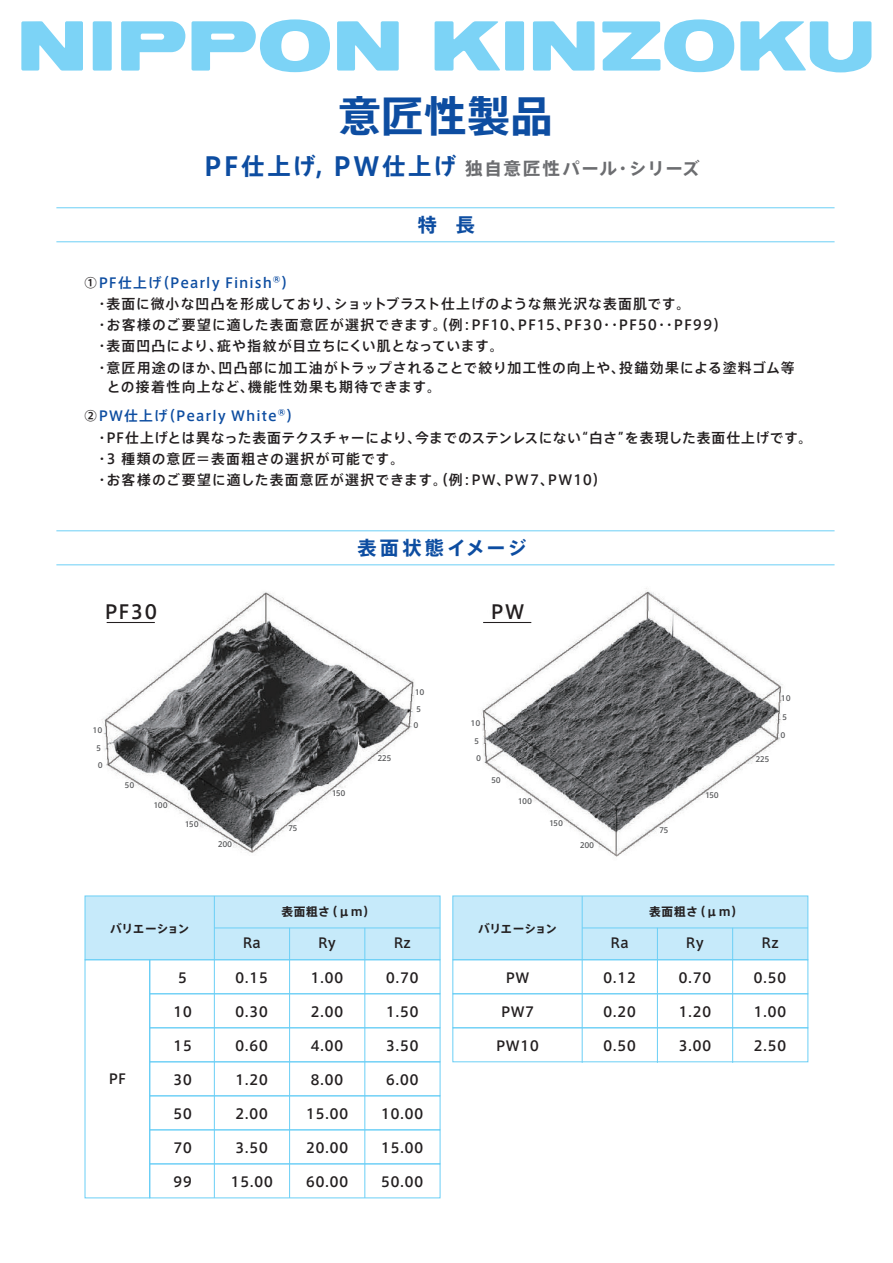
<style>
.page{position:relative;width:893px;height:1263px;background:#fff}
.page>*{position:absolute;margin:0;border:0;box-sizing:border-box;transform-origin:0 0}
.t1{font:700 42.45px "Axis Std";letter-spacing:.015em;color:#0d4da1}
.t2{font:700 19.2px "Axis Std";letter-spacing:.15em;color:#0d4da1}
.t3{font:500 19.2px "Axis Std";letter-spacing:.06em;color:#231f20}
.t4{font:700 17.55px "Axis Std";letter-spacing:.075em;color:#6c6d70}
.t5{font:500 13.8px/21.3px "Axis Std";letter-spacing:.06em;color:#231f20}
.t6{font:500 13.8px/29.7px "Axis Std";letter-spacing:.08em;color:#231f20}
.t7{font:700 11.7px "Axis Std";letter-spacing:.01em;color:#231f20}
.t8{font:700 11.7px "Axis Std";letter-spacing:-.04em;color:#231f20}
.t9{font:500 7.5px "Axis Std";letter-spacing:-.065em;color:#57585a}
.s1{font-size:25.65px;color:#0d4da1}
.s2{font-size:23.4px;color:#0d4da1}
.s3{color:#0d4da1}
</style>
<div class="page">
<div style="left:505px;top:21px;width:19px;height:50px;background:#7cd3f6;border-radius:2px"></div>
<div style="left:93px;top:21px;width:19px;height:50px;background:#7cd3f6;border-radius:2px"></div>
<svg style="left:121px;top:21px;width:64px;height:50px"></svg>
<svg style="left:192px;top:19px;width:138px;height:53px"></svg>
<svg style="left:533px;top:21px;width:62px;height:50px"></svg>
<svg style="left:435px;top:21px;width:65px;height:50px"></svg>
<svg style="left:740px;top:21px;width:131px;height:51px"></svg>
<svg style="left:602px;top:19px;width:132px;height:53px"></svg>
<svg style="left:21px;top:21px;width:62px;height:50px"></svg>
<svg style="left:337px;top:21px;width:62px;height:50px"></svg>
<img style="left:101px;top:588px;width:682px;height:269px">
<div style="left:85px;top:896px;width:355px;height:64px;background:#c6eafa;border:1px solid #6bcff6"></div>
<div style="left:149px;top:959px;width:291px;height:35px;border:1px solid #6bcff6"></div>
<div style="left:149px;top:993px;width:291px;height:35px;border:1px solid #6bcff6"></div>
<div style="left:149px;top:1027px;width:291px;height:35px;border:1px solid #6bcff6"></div>
<div style="left:149px;top:1061px;width:291px;height:35px;border:1px solid #6bcff6"></div>
<div style="left:149px;top:1095px;width:291px;height:35px;border:1px solid #6bcff6"></div>
<div style="left:149px;top:1129px;width:291px;height:35px;border:1px solid #6bcff6"></div>
<div style="left:149px;top:1163px;width:291px;height:35px;border:1px solid #6bcff6"></div>
<hr style="left:214px;top:896px;width:1px;height:302px;background:#6bcff6">
<hr style="left:289px;top:928px;width:1px;height:270px;background:#6bcff6">
<hr style="left:364px;top:928px;width:1px;height:270px;background:#6bcff6">
<hr style="left:214px;top:928px;width:226px;height:1px;background:#6bcff6">
<div style="left:85px;top:959px;width:65px;height:239px;border:1px solid #6bcff6"></div>
<div style="left:452px;top:896px;width:356px;height:64px;background:#c6eafa;border:1px solid #6bcff6"></div>
<div style="left:452px;top:959px;width:356px;height:35px;border:1px solid #6bcff6"></div>
<div style="left:452px;top:993px;width:356px;height:35px;border:1px solid #6bcff6"></div>
<div style="left:452px;top:1027px;width:356px;height:35px;border:1px solid #6bcff6"></div>
<hr style="left:582px;top:896px;width:1px;height:167px;background:#6bcff6">
<hr style="left:657px;top:928px;width:1px;height:135px;background:#6bcff6">
<hr style="left:732px;top:928px;width:1px;height:135px;background:#6bcff6">
<hr style="left:582px;top:928px;width:226px;height:1px;background:#6bcff6">
<hr style="left:56px;top:241px;width:779px;height:1px;background:#6bcff6">
<hr style="left:56px;top:207px;width:779px;height:1px;background:#6bcff6">
<hr style="left:56px;top:564px;width:779px;height:1px;background:#6bcff6">
<hr style="left:56px;top:530px;width:779px;height:1px;background:#6bcff6">
<hr style="left:107px;top:622px;width:48px;height:1px;background:#231f20">
<hr style="left:483px;top:622px;width:48px;height:1px;background:#231f20">
<h1 class="t1" style="left:338px;top:84px;width:216px">意匠性製品</h1>
<p class="t4" style="left:204px;top:155px;width:497px"><span class="s1">PF</span><span class="s2">仕上げ,</span> <span class="s1">PW</span><span class="s2">仕上げ</span> 独自意匠性パール・シリーズ</p>
<h2 class="t2" style="left:418px;top:210px;width:59px">特 長</h2>
<p class="t5" style="left:84px;top:271px;width:712px">①<span class="s3">PF仕上げ（Pearly Finish®）<br></span>　・表面に微小な凹凸を形成しており、ショットブラスト仕上げのような無光沢な表面肌です。<br>　・お客様のご要望に適した表面意匠が選択できます。（例：PF10、PF15、PF30・・PF50・・PF99）<br>　・表面凹凸により、疵や指紋が目立ちにくい肌となっています。<br>　・意匠用途のほか、凹凸部に加工油がトラップされることで絞り加工性の向上や、投錨効果による塗料ゴム等</p>
<p class="t6" style="left:84px;top:371px;width:358px;text-indent:23px">との接着性向上など、機能性効果も期待できます。<br>②<span class="s3">PW仕上げ（Pearly White®）</span></p>
<p class="t5" style="left:84px;top:426px;width:730px;text-indent:11px">・PF仕上げとは異なった表面テクスチャーにより、今までのステンレスにない“白さ”を表現した表面仕上げです。　・3 種類の意匠＝表面粗さの選択が可能です。<br>　・お客様のご要望に適した表面意匠が選択できます。（例：PW、PW7、PW10）</p>
<h2 class="t2" style="left:358px;top:533px;width:171px">表面状態イメージ</h2>
<h2 class="t3" style="left:105px;top:597px;width:54px">PF30</h2>
<h2 class="t3" style="left:491px;top:597px;width:35px">PW</h2>
<p class="t9" style="left:93px;top:725px;width:11px">10</p>
<p class="t9" style="left:96px;top:742px;width:7px">5</p>
<p class="t9" style="left:98px;top:760px;width:7px">0</p>
<p class="t9" style="left:125px;top:780px;width:11px">50</p>
<p class="t9" style="left:153px;top:799px;width:16px">100</p>
<p class="t9" style="left:185px;top:819px;width:16px">150</p>
<p class="t9" style="left:218px;top:839px;width:16px">200</p>
<p class="t9" style="left:288px;top:823px;width:11px">75</p>
<p class="t9" style="left:332px;top:788px;width:15px">150</p>
<p class="t9" style="left:377px;top:752px;width:16px">225</p>
<p class="t9" style="left:415px;top:687px;width:11px">10</p>
<p class="t9" style="left:416px;top:703px;width:7px">5</p>
<p class="t9" style="left:413px;top:720px;width:7px">0</p>
<p class="t8" style="left:110px;top:919px;width:81px">バリエーション</p>
<p class="t5" style="left:109px;top:1067px;width:19px">PF</p>
<p class="t5" style="left:178px;top:966px;width:11px">5</p>
<p class="t5" style="left:173px;top:1000px;width:21px">10</p>
<p class="t5" style="left:173px;top:1034px;width:21px">15</p>
<p class="t5" style="left:173px;top:1068px;width:21px">30</p>
<p class="t5" style="left:173px;top:1102px;width:21px">50</p>
<p class="t5" style="left:173px;top:1136px;width:21px">70</p>
<p class="t5" style="left:173px;top:1170px;width:21px">99</p>
<p class="t7" style="left:281px;top:903px;width:95px">表面粗さ（μm）</p>
<p class="t5" style="left:243px;top:931px;width:20px">Ra</p>
<p class="t5" style="left:318px;top:931px;width:19px">Ry</p>
<p class="t5" style="left:394px;top:931px;width:19px">Rz</p>
<p class="t5" style="left:235px;top:966px;width:34px">0.15</p>
<p class="t5" style="left:235px;top:1000px;width:34px">0.30</p>
<p class="t5" style="left:235px;top:1034px;width:34px">0.60</p>
<p class="t5" style="left:235px;top:1068px;width:34px">1.20</p>
<p class="t5" style="left:235px;top:1102px;width:34px">2.00</p>
<p class="t5" style="left:235px;top:1136px;width:34px">3.50</p>
<p class="t5" style="left:230px;top:1170px;width:44px">15.00</p>
<p class="t5" style="left:310px;top:966px;width:34px">1.00</p>
<p class="t5" style="left:310px;top:1000px;width:34px">2.00</p>
<p class="t5" style="left:310px;top:1034px;width:34px">4.00</p>
<p class="t5" style="left:310px;top:1068px;width:34px">8.00</p>
<p class="t5" style="left:306px;top:1102px;width:44px">15.00</p>
<p class="t5" style="left:306px;top:1136px;width:44px">20.00</p>
<p class="t5" style="left:306px;top:1170px;width:44px">60.00</p>
<p class="t5" style="left:386px;top:966px;width:34px">0.70</p>
<p class="t5" style="left:386px;top:1000px;width:34px">1.50</p>
<p class="t5" style="left:386px;top:1034px;width:34px">3.50</p>
<p class="t5" style="left:386px;top:1068px;width:34px">6.00</p>
<p class="t5" style="left:381px;top:1102px;width:44px">10.00</p>
<p class="t5" style="left:381px;top:1136px;width:44px">15.00</p>
<p class="t5" style="left:381px;top:1170px;width:44px">50.00</p>
<p class="t9" style="left:471px;top:717px;width:11px">10</p>
<p class="t9" style="left:474px;top:735px;width:7px">5</p>
<p class="t9" style="left:476px;top:752px;width:7px">0</p>
<p class="t9" style="left:491px;top:774px;width:11px">50</p>
<p class="t9" style="left:518px;top:796px;width:16px">100</p>
<p class="t9" style="left:549px;top:817px;width:16px">150</p>
<p class="t9" style="left:580px;top:839px;width:16px">200</p>
<p class="t9" style="left:659px;top:824px;width:11px">75</p>
<p class="t9" style="left:705px;top:789px;width:15px">150</p>
<p class="t9" style="left:755px;top:754px;width:16px">225</p>
<p class="t9" style="left:781px;top:692px;width:11px">10</p>
<p class="t9" style="left:782px;top:711px;width:7px">5</p>
<p class="t9" style="left:781px;top:730px;width:7px">0</p>
<p class="t8" style="left:478px;top:919px;width:81px">バリエーション</p>
<p class="t5" style="left:506px;top:966px;width:25px">PW</p>
<p class="t5" style="left:501px;top:1000px;width:35px">PW7</p>
<p class="t5" style="left:496px;top:1034px;width:44px">PW10</p>
<p class="t7" style="left:649px;top:903px;width:95px">表面粗さ（μm）</p>
<p class="t5" style="left:610px;top:931px;width:20px">Ra</p>
<p class="t5" style="left:686px;top:931px;width:19px">Ry</p>
<p class="t5" style="left:761px;top:931px;width:19px">Rz</p>
<p class="t5" style="left:603px;top:966px;width:34px">0.12</p>
<p class="t5" style="left:603px;top:1000px;width:34px">0.20</p>
<p class="t5" style="left:603px;top:1034px;width:34px">0.50</p>
<p class="t5" style="left:678px;top:966px;width:34px">0.70</p>
<p class="t5" style="left:678px;top:1000px;width:34px">1.20</p>
<p class="t5" style="left:678px;top:1034px;width:34px">3.00</p>
<p class="t5" style="left:754px;top:966px;width:34px">0.50</p>
<p class="t5" style="left:754px;top:1000px;width:34px">1.00</p>
<p class="t5" style="left:754px;top:1034px;width:34px">2.50</p>
</div>
